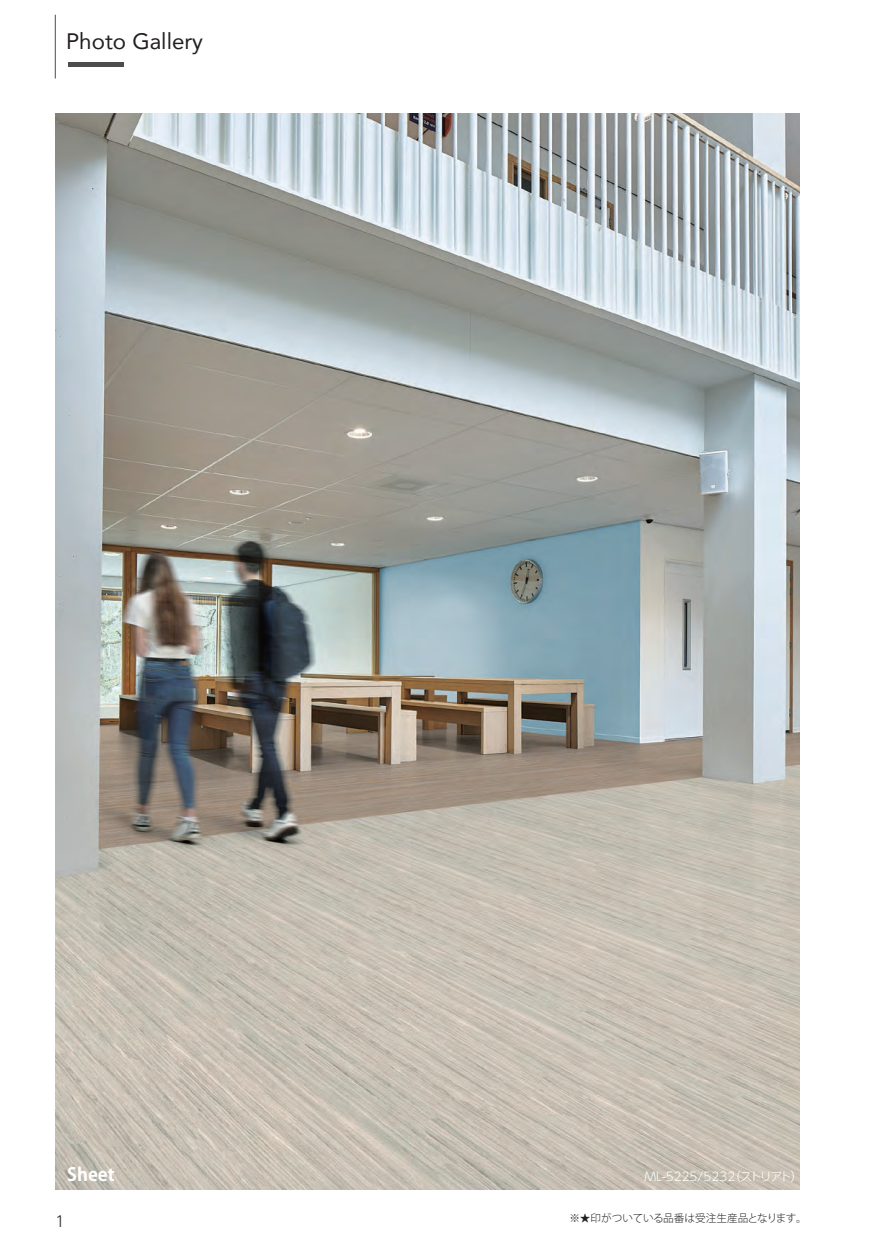
<style>
.page{position:relative;width:872px;height:1246px;background:#fff}
.page>*{position:absolute;margin:0;border:0;box-sizing:border-box;transform-origin:0 0}
.t1{font:22.35px "Avenir";color:#231f20}
.t2{font:700 18px "Koz Go Pr 6 N";color:#fff}
.t3{font:300 14.85px "UD Shin Go Pro";color:#231f20}
.t4{font:300 12px "UD Shin Go Pro";color:#fff}
.t5{font:300 10.65px "Koz Go Pro";color:#231f20}
</style>
<div class="page">
<img style="left:55px;top:114px;width:744px;height:1076px">
<hr style="left:68px;top:63px;width:55px;height:4px;background:#4b4c4d">
<hr style="left:55px;top:15px;width:1px;height:64px;background:#4b4c4d">
<h1 class="t1" style="left:66px;top:23px;width:138px">Photo Gallery</h1>
<h2 class="t2" style="left:67px;top:1164px;width:49px">Sheet</h2>
<p class="t4" style="left:644px;top:1167px;width:160px">ML-5225/5232（ストリアト）</p>
<h3 class="t3" style="left:55px;top:1209px;width:11px">1</h3>
<p class="t5" style="left:569px;top:1211px;width:239px">※★印がついている品番は受注生産品となります。</p>
</div>
